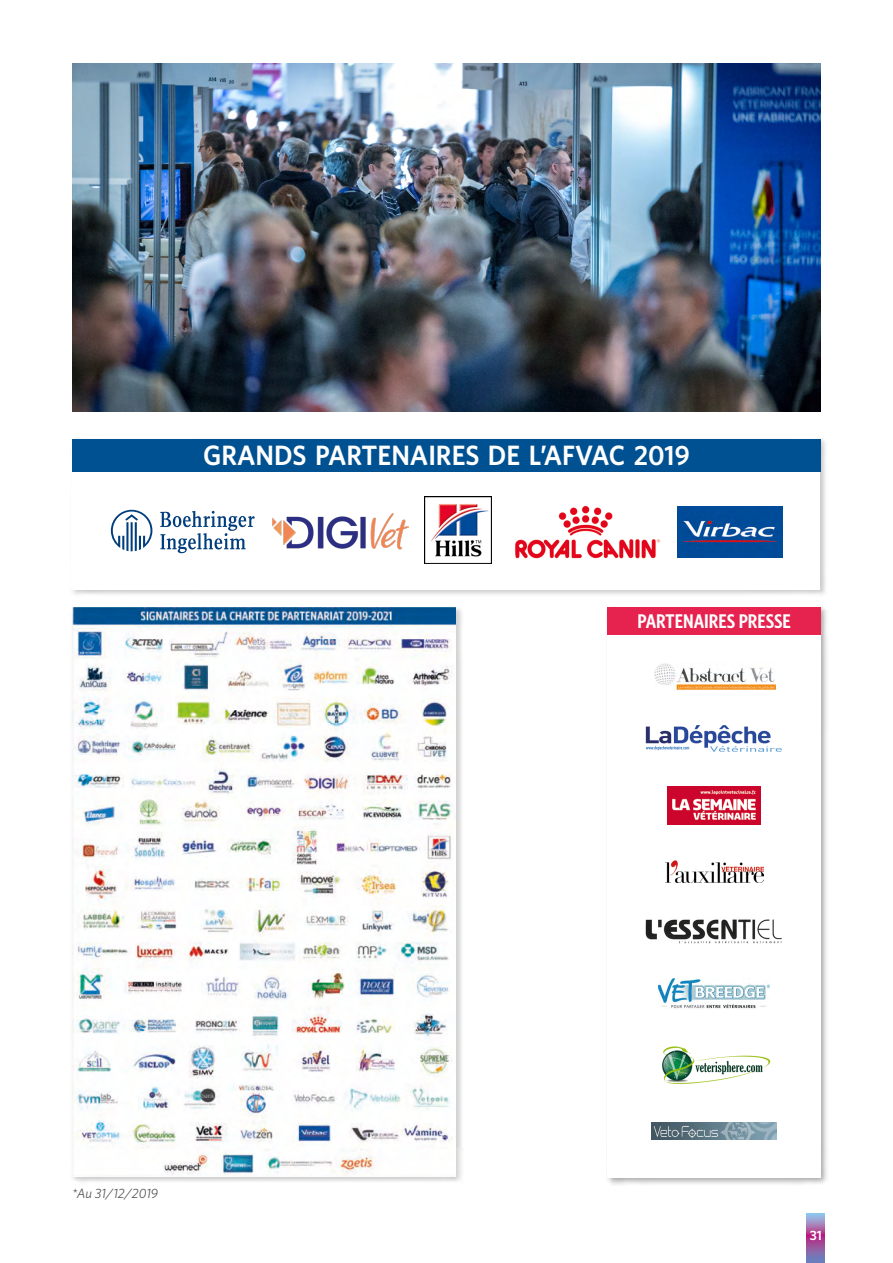
<style>
.page{position:relative;width:893px;height:1263px;background:#fff}
.page>*{position:absolute;margin:0;border:0;box-sizing:border-box;transform-origin:0 0}
.t1{font:600 28.05px "Whitney";color:#fff;scale:.94 1}
.t2{font:600 19.8px "Whitney Condensed";color:#fff}
.t3{font:italic 13.5px "Whitney";letter-spacing:-.005em;color:#575756}
.t4{font:600 13.5px "Whitney";color:#fff}
</style>
<div class="page">
<svg style="left:807px;top:1213px;width:18px;height:50px"></svg>
<div style="left:70px;top:605px;width:393px;height:579px;background:#000;opacity:.2"></div>
<img style="left:72px;top:607px;width:384px;height:570px">
<div style="left:606px;top:606px;width:222px;height:579px;background:#000;opacity:.3"></div>
<div style="left:608px;top:607px;width:213px;height:571px;background:#fff"></div>
<div style="left:608px;top:607px;width:213px;height:28px;background:#e6224f"></div>
<img style="left:646px;top:725px;width:136px;height:27px">
<img style="left:646px;top:919px;width:136px;height:25px">
<img style="left:667px;top:787px;width:94px;height:37px">
<img style="left:665px;top:860px;width:98px;height:22px">
<img style="left:654px;top:663px;width:121px;height:26px">
<img style="left:658px;top:978px;width:112px;height:31px">
<img style="left:662px;top:1046px;width:109px;height:38px">
<img style="left:652px;top:1122px;width:124px;height:18px">
<div style="left:70px;top:437px;width:757px;height:160px;background:#000;opacity:.2"></div>
<div style="left:72px;top:439px;width:748px;height:151px;background:#fff"></div>
<div style="left:72px;top:439px;width:749px;height:32px;background:#005191"></div>
<img style="left:72px;top:64px;width:749px;height:347px">
<img style="left:425px;top:497px;width:66px;height:66px">
<svg style="left:111px;top:510px;width:41px;height:41px"></svg>
<svg style="left:160px;top:511px;width:95px;height:42px"></svg>
<img style="left:515px;top:505px;width:145px;height:54px">
<img style="left:677px;top:507px;width:105px;height:50px">
<img style="left:272px;top:513px;width:136px;height:37px">
<p class="t1" style="left:203px;top:438px;width:519px">GRANDS PARTENAIRES DE L’AFVAC 2019</p>
<p class="t2" style="left:637px;top:610px;width:155px">PARTENAIRES PRESSE</p>
<p class="t3" style="left:72px;top:1185px;width:87px">*Au 31/12/2019</p>
<p class="t4" style="left:810px;top:1227px;width:14px">31</p>
</div>
